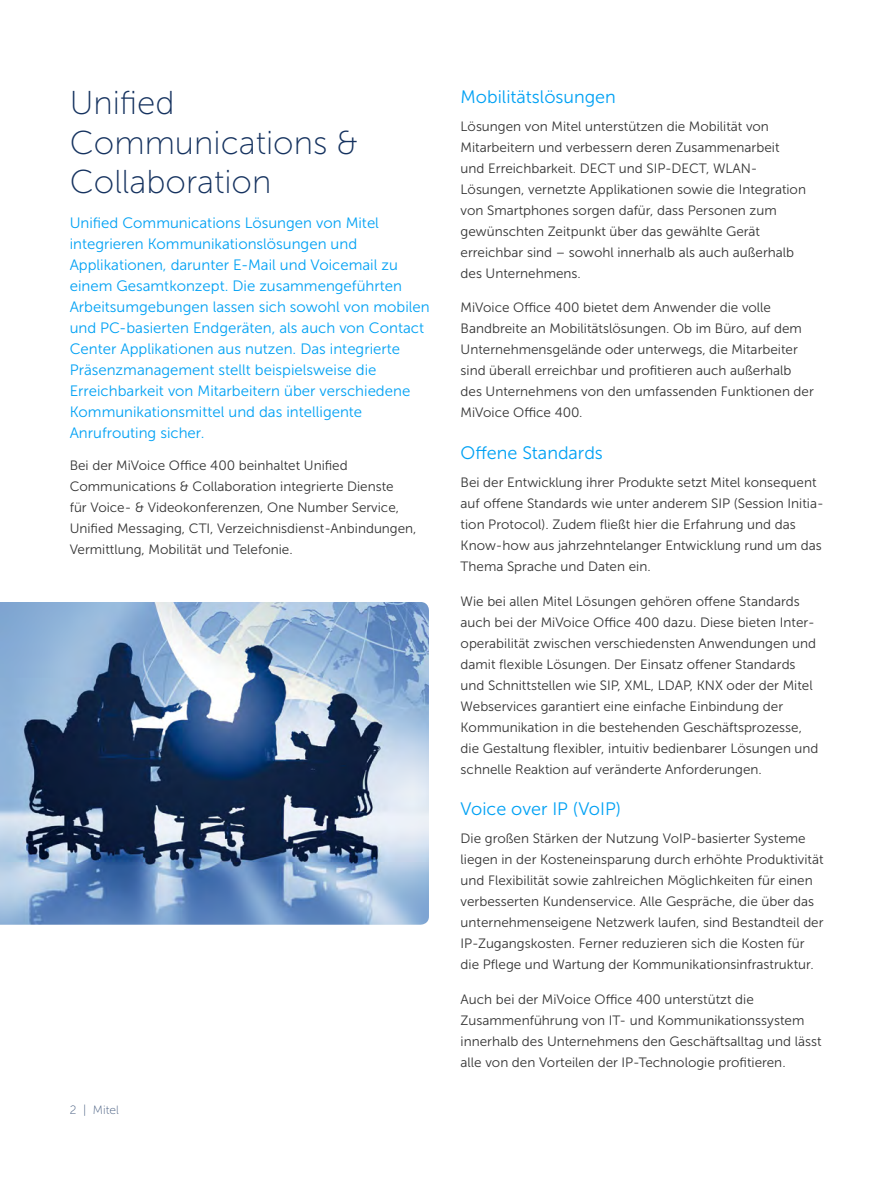
<style>
.page{position:relative;width:893px;height:1187px;background:#fff}
.page>*{position:absolute;margin:0;border:0;box-sizing:border-box;transform-origin:0 0}
.t1{font:33px/39.6px "Museo Sans 100";color:#15325f}
.t2{font:18px "Museo Sans 300";color:#00a1f4}
.t3{font:15px/21px "Museo Sans 300";color:#00a1f4}
.t4{font:13.5px/21px "Museo Sans 300";color:#333}
.t5{font:12px "Museo Sans 100";color:#445b7f}
</style>
<div class="page">
<img style="left:0;top:602px;width:429px;height:322px">
<h1 class="t1" style="left:70px;top:83px;width:290px">Unified<br>Communications &amp;<br>Collaboration</h1>
<p class="t3" style="left:70px;top:212px;width:362px">Unified Communications Lösungen von Mitel integrieren Kommunikationslösungen und Applikationen, darunter E-Mail und Voicemail zu einem Gesamtkonzept. Die zusammengeführten Arbeitsumgebungen lassen sich sowohl von mobilen und PC-basierten Endgeräten, als auch von Contact Center Applikationen aus nutzen. Das integrierte Präsenzmanagement stellt beispielsweise die Erreichbarkeit von Mitarbeitern über verschiedene Kommunikationsmittel und das intelligente Anrufrouting sicher.</p>
<p class="t4" style="left:70px;top:454px;width:348px">Bei der MiVoice Office 400 beinhaltet Unified Communications &amp; Collaboration integrierte Dienste<br>für Voice- &amp; Videokonferenzen, One Number Service, Unified Messaging, CTI, Verzeichnisdienst-Anbindungen, Vermittlung, Mobilität und Telefonie.</p>
<p class="t5" style="left:70px;top:1103px;width:51px">2 | Mitel</p>
<h2 class="t2" style="left:461px;top:87px;width:157px">Mobilitätslösungen</h2>
<p class="t4" style="left:461px;top:115px;width:347px">Lösungen von Mitel unterstützen die Mobilität von Mitarbeitern und verbessern deren Zusammenarbeit und Erreichbarkeit. DECT und SIP-DECT, WLAN-Lösungen, vernetzte Applikationen sowie die Integration von Smartphones sorgen dafür, dass Personen zum gewünschten Zeitpunkt über das gewählte Gerät erreichbar sind – sowohl innerhalb als auch außerhalb des Unternehmens.</p>
<p class="t4" style="left:461px;top:297px;width:355px">MiVoice Office 400 bietet dem Anwender die volle Bandbreite an Mobilitätslösungen. Ob im Büro, auf dem Unternehmensgelände oder unterwegs, die Mitarbeiter sind überall erreichbar und profitieren auch außerhalb des Unternehmens von den umfassenden Funktionen der MiVoice Office 400.</p>
<h2 class="t2" style="left:461px;top:443px;width:144px">Offene Standards</h2>
<p class="t4" style="left:461px;top:472px;width:363px">Bei der Entwicklung ihrer Produkte setzt Mitel konsequent auf offene Standards wie unter anderem SIP (Session Initia&shy;tion Protocol). Zudem fließt hier die Erfahrung und das Know-how aus jahrzehntelanger Entwicklung rund um das Thema Sprache und Daten ein.</p>
<p class="t4" style="left:461px;top:590px;width:359px">Wie bei allen Mitel Lösungen gehören offene Standards auch bei der MiVoice Office 400 dazu. Diese bieten Inter&shy;operabilität zwischen verschiedensten Anwendungen und damit flexible Lösungen. Der Einsatz offener Standards und Schnittstellen wie SIP, XML, LDAP, KNX oder der Mitel Webservices garantiert eine einfache Einbindung der Kommunikation in die bestehenden Geschäftsprozesse, die Gestaltung flexibler, intuitiv bedienbarer Lösungen und schnelle Reaktion auf veränderte Anforderungen.</p>
<h2 class="t2" style="left:461px;top:799px;width:162px">Voice over IP (VoIP)</h2>
<p class="t4" style="left:461px;top:828px;width:364px">Die großen Stärken der Nutzung VoIP-basierter Systeme liegen in der Kosteneinsparung durch erhöhte Produktivität und Flexibilität sowie zahlreichen Möglichkeiten für einen verbesserten Kundenservice. Alle Gespräche, die über das unternehmenseigene Netzwerk laufen, sind Bestandteil der IP-Zugangskosten. Ferner reduzieren sich die Kosten für die Pflege und Wartung der Kommunikationsinfrastruktur.</p>
<p class="t4" style="left:461px;top:988px;width:362px">Auch bei der MiVoice Office 400 unterstützt die Zusammenführung von IT- und Kommunikationssystem innerhalb des Unternehmens den Geschäftsalltag und lässt alle von den Vorteilen der IP-Technologie profitieren.</p>
</div>
